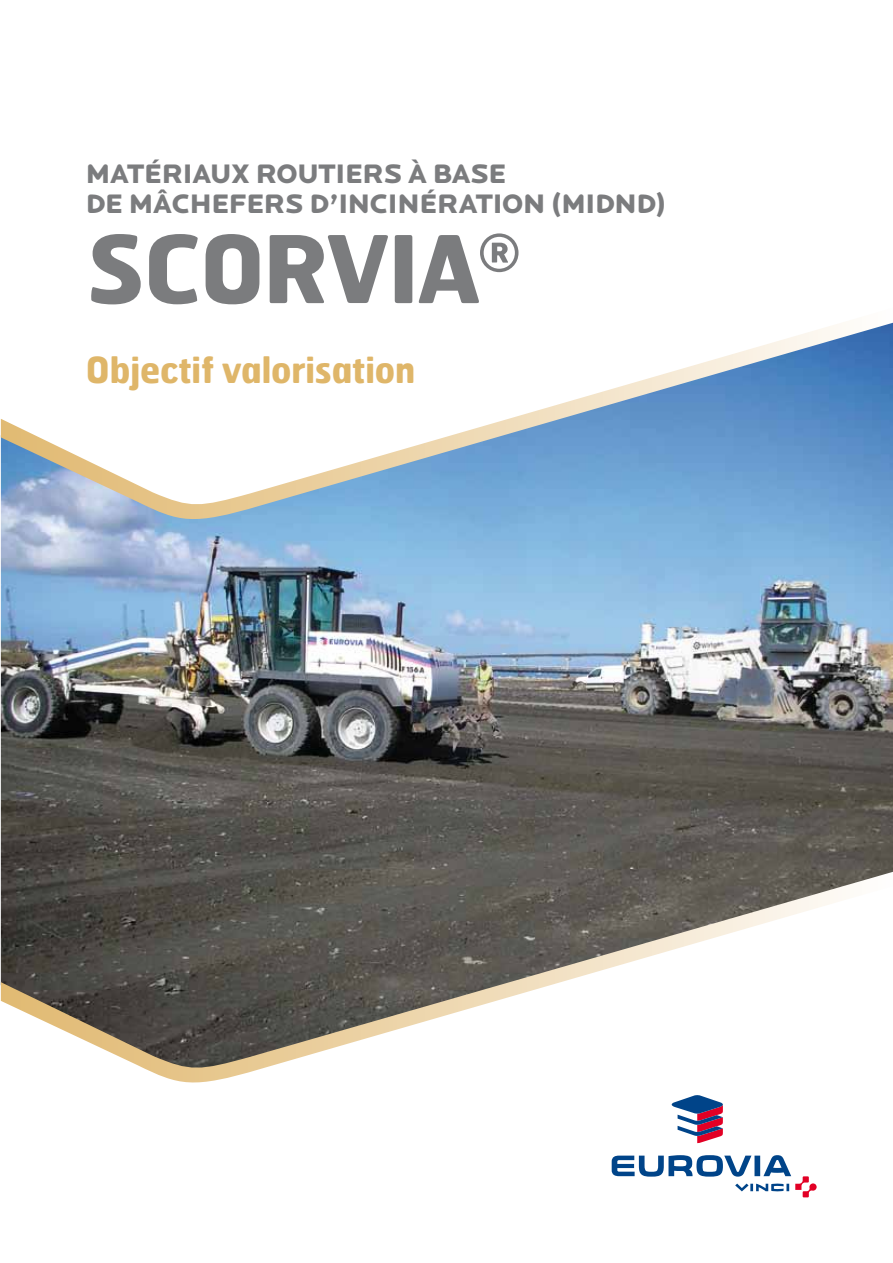
<style>
.page{position:relative;width:893px;height:1263px;background:#fff}
.page>*{position:absolute;margin:0;border:0;box-sizing:border-box;transform-origin:0 0}
.t1{font:700 93px "Hermes";letter-spacing:-.025em;color:#7b7c7e}
.t2{font:700 36px "Hermes";letter-spacing:-.005em;color:#dfb669;scale:.94 1}
.t3{font:900 27.75px/30px "Locator Display";letter-spacing:-.01em;color:#7b7c7e}
</style>
<div class="page">
<img style="left:1px;top:526px;width:892px;height:346px">
<svg style="left:1px;top:322px;width:892px;height:204px"></svg>
<svg style="left:1px;top:872px;width:891px;height:211px"></svg>
<svg style="left:612px;top:1095px;width:205px;height:102px"></svg>
<p class="t3" style="left:86px;top:158px;width:495px">MATÉRIAUX ROUTIERS À BASE<br>DE MÂCHEFERS D’INCINÉRATION (MIDND</p>
<p class="t3" style="left:656px;top:188px;width:12px">)</p>
<h1 class="t1" style="left:86px;top:208px;width:435px">SCORviA<sup>®</sup></h1>
<p class="t2" style="left:86px;top:346px;width:352px">Objectif valorisation</p>
</div>
